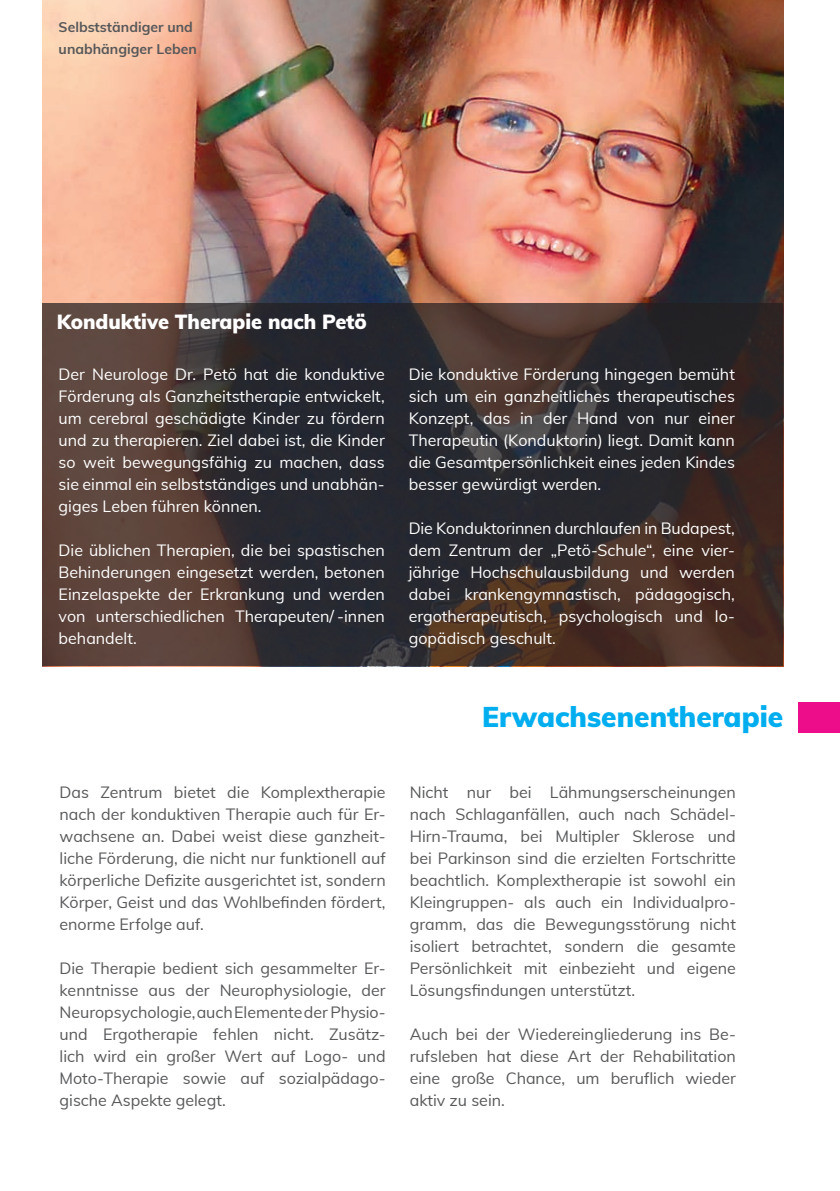
<style>
.page{position:relative;width:840px;height:1191px;background:#fff}
.page>*{position:absolute;margin:0;border:0;box-sizing:border-box;transform-origin:0 0}
.Überschrift{font:900 28px "Muli";color:#00aeef}
.Überschrift-2{font:900 20px "Muli";color:#fff}
.Fließtext{font:16px/22px "Muli";color:#57585a;text-align:justify}
.Fließtext-2{font:16px/22px "Muli";color:#fff;text-align:justify}
.BU{font:700 14px/22px "Muli";color:#57585a}
</style>
<div class="page">
<img style="left:43px;top:0;width:739px;height:304px">
<svg style="left:43px;top:304px;width:739px;height:362px;background:#3c3130"></svg>
<div style="left:797px;top:702px;width:42px;height:30px;background:#ed0c8a"></div>
<p class="BU" style="left:59px;top:16px;width:140px">Selbstständiger und unabhängiger Leben</p>
<p class="Überschrift-2" style="left:57px;top:307px;width:311px">Konduktive Therapie nach Petö</p>
<p class="Fließtext-2" style="left:59px;top:362px;width:327px">Der Neurologe Dr. Petö hat die konduktive Förderung als Ganzheitstherapie entwickelt, um cerebral geschädigte Kinder zu fördern und zu therapieren. Ziel dabei ist, die Kinder so weit bewegungsfähig zu machen, dass sie einmal ein selbstständiges und unabhän&shy;giges Leben führen können.</p>
<p class="Fließtext-2" style="left:59px;top:538px;width:327px">Die üblichen Therapien, die bei spastischen Behinderungen eingesetzt werden, betonen Einzelaspekte der Erkrankung und werden von unterschiedlichen Therapeuten/ -innen behandelt.</p>
<p class="Fließtext-2" style="left:408px;top:362px;width:327px">Die konduktive Förderung hingegen bemüht sich um ein ganzheitliches therapeutisches Konzept, das in der Hand von nur einer Therapeutin (Konduktorin) liegt. Damit kann die Gesamtpersönlichkeit eines jeden Kindes besser gewürdigt werden.</p>
<p class="Fließtext-2" style="left:408px;top:516px;width:327px">Die Konduktorinnen durchlaufen in Budapest, dem Zentrum der „Petö-Schule“, eine vier&shy;jährige Hochschulausbildung und werden dabei krankengymnastisch, pädagogisch, ergotherapeutisch, psychologisch und lo&shy;gopädisch geschult.</p>
<p class="Fließtext" style="left:59px;top:780px;width:327px">Das Zentrum bietet die Komplextherapie nach der konduktiven Therapie auch für Er&shy;wachsene an. Dabei weist diese ganzheit&shy;liche Förderung, die nicht nur funktionell auf körperliche Defizite ausgerichtet ist, sondern Körper, Geist und das Wohlbefinden fördert, enorme Erfolge auf.</p>
<p class="Fließtext" style="left:59px;top:956px;width:327px">Die Therapie bedient sich gesammelter Er&shy;kenntnisse aus der Neurophysiologie, der Neuropsychologie, auch Elemente der Physio&shy;und Ergotherapie fehlen nicht. Zusätz&shy;lich wird ein großer Wert auf Logo- und Moto-Therapie sowie auf sozialpädago&shy;gische Aspekte gelegt.</p>
<p class="Überschrift" style="left:482px;top:696px;width:302px">Erwachsenentherapie</p>
<p class="Fließtext" style="left:409px;top:780px;width:327px">Nicht nur bei Lähmungserscheinungen nach Schlaganfällen, auch nach Schädel-Hirn-Trauma, bei Multipler Sklerose und bei Parkinson sind die erzielten Fortschritte beachtlich. Komplextherapie ist sowohl ein Kleingruppen- als auch ein Individualpro&shy;gramm, das die Bewegungsstörung nicht isoliert betrachtet, sondern die gesamte Persönlichkeit mit einbezieht und eigene Lösungsfindungen unterstützt.</p>
<p class="Fließtext" style="left:409px;top:1022px;width:327px">Auch bei der Wiedereingliederung ins Be&shy;rufsleben hat diese Art der Rehabilitation eine große Chance, um beruflich wieder aktiv zu sein.</p>
</div>
